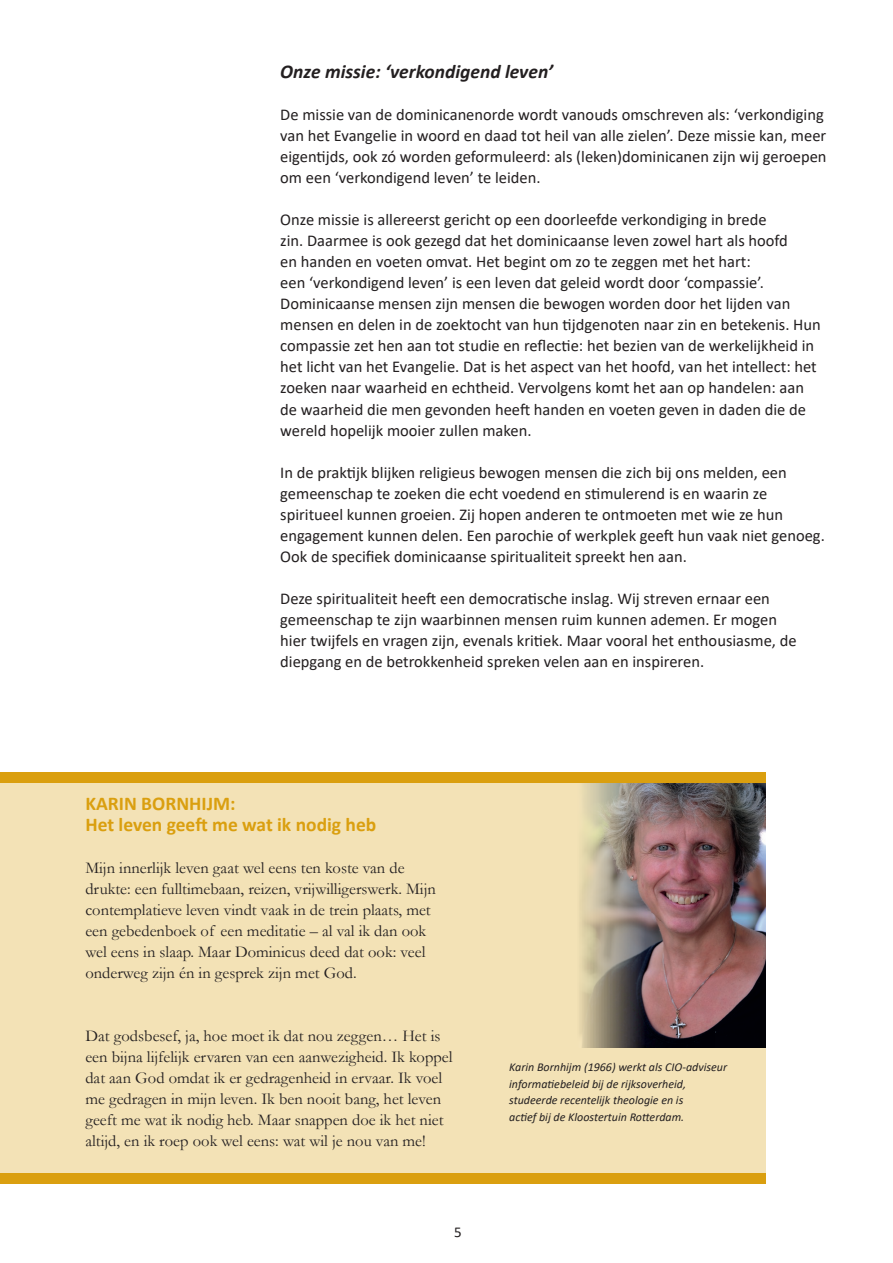
<style>
.page{position:relative;width:893px;height:1263px;background:#fff}
.page>*{position:absolute;margin:0;border:0;box-sizing:border-box;transform-origin:0 0}
.t1{font:700 19.5px/21px "Calibri";color:#da9f0f}
.t2{font:italic 700 19.5px "Calibri";color:#231f20}
.t3{font:16.5px/21px "Calibri";color:#231f20}
.t4{font:16.5px/21px "Garamond";color:#231f20}
.t5{font:15px "Calibri";color:#231f20}
.t6{font:italic 12px/16.5px "Calibri";color:#231f20}
</style>
<div class="page">
<div style="left:0;top:772px;width:765px;height:411px;background:#da9f0f"></div>
<div style="left:0;top:783px;width:765px;height:389px;background:#f3e2b6"></div>
<img style="left:579px;top:783px;width:186px;height:264px">
<p class="t2" style="left:280px;top:58px;width:274px">Onze missie: ‘verkondigend leven’</p>
<p class="t3" style="left:280px;top:104px;width:548px">De missie van de dominicanenorde wordt vanouds omschreven als: ‘verkondiging van het Evangelie in woord en daad tot heil van alle zielen’. Deze missie kan, meer eigentijds, ook zó worden geformuleerd: als (leken)dominicanen zijn wij geroepen om een ‘verkondigend leven’ te leiden.</p>
<p class="t3" style="left:280px;top:209px;width:542px">Onze missie is allereerst gericht op een doorleefde verkondiging in brede<br>zin. Daarmee is ook gezegd dat het dominicaanse leven zowel hart als hoofd<br>en handen en voeten omvat. Het begint om zo te zeggen met het hart:<br>een ‘verkondigend leven’ is een leven dat geleid wordt door ‘compassie’.<br>Dominicaanse mensen zijn mensen die bewogen worden door het lijden van mensen en delen in de zoektocht van hun tijdgenoten naar zin en betekenis. Hun compassie zet hen aan tot studie en reflectie: het bezien van de werkelijkheid in het licht van het Evangelie. Dat is het aspect van het hoofd, van het intellect: het zoeken naar waarheid en echtheid. Vervolgens komt het aan op handelen: aan de waarheid die men gevonden heeft handen en voeten geven in daden die de wereld hopelijk mooier zullen maken.</p>
<p class="t3" style="left:280px;top:461px;width:546px">In de praktijk blijken religieus bewogen mensen die zich bij ons melden, een gemeenschap te zoeken die echt voedend en stimulerend is en waarin ze spiritueel kunnen groeien. Zij hopen anderen te ontmoeten met wie ze hun engagement kunnen delen. Een parochie of werkplek geeft hun vaak niet genoeg.<br>Ook de specifiek dominicaanse spiritualiteit spreekt hen aan.</p>
<p class="t3" style="left:280px;top:587px;width:518px">Deze spiritualiteit heeft een democratische inslag. Wij streven ernaar een gemeenschap te zijn waarbinnen mensen ruim kunnen ademen. Er mogen hier twijfels en vragen zijn, evenals kritiek. Maar vooral het enthousiasme, de diepgang en de betrokkenheid spreken velen aan en inspireren.</p>
<p class="t1" style="left:85px;top:793px;width:292px">KARIN BORNHIJM:<br>Het leven geeft me wat ik nodig heb</p>
<p class="t4" style="left:85px;top:857px;width:352px">Mijn innerlijk leven gaat wel eens ten koste van de drukte: een fulltimebaan, reizen, vrijwilligerswerk. Mijn contemplatieve leven vindt vaak in de trein plaats, met een gebedenboek of een meditatie – al val ik dan ook wel eens in slaap. Maar Dominicus deed dat ook: veel onderweg zijn én in gesprek zijn met God.</p>
<p class="t4" style="left:85px;top:1025px;width:369px">Dat godsbesef, ja, hoe moet ik dat nou zeggen… Het is een bijna lijfelijk ervaren van een aanwezigheid. Ik koppel dat aan God omdat ik er gedragenheid in ervaar. Ik voel me gedragen in mijn leven. Ik ben nooit bang, het leven geeft me wat ik nodig heb. Maar snappen doe ik het niet altijd, en ik roep ook wel eens: wat wil je nou van me!</p>
<p class="t5" style="left:454px;top:1221px;width:9px">5</p>
<p class="t6" style="left:509px;top:1058px;width:219px">Karin Bornhijm (1966) werkt als CIO-adviseur informatiebeleid bij de rijksoverheid, studeerde recentelijk theologie en is<br>actief bij de Kloostertuin Rotterdam.</p>
</div>
